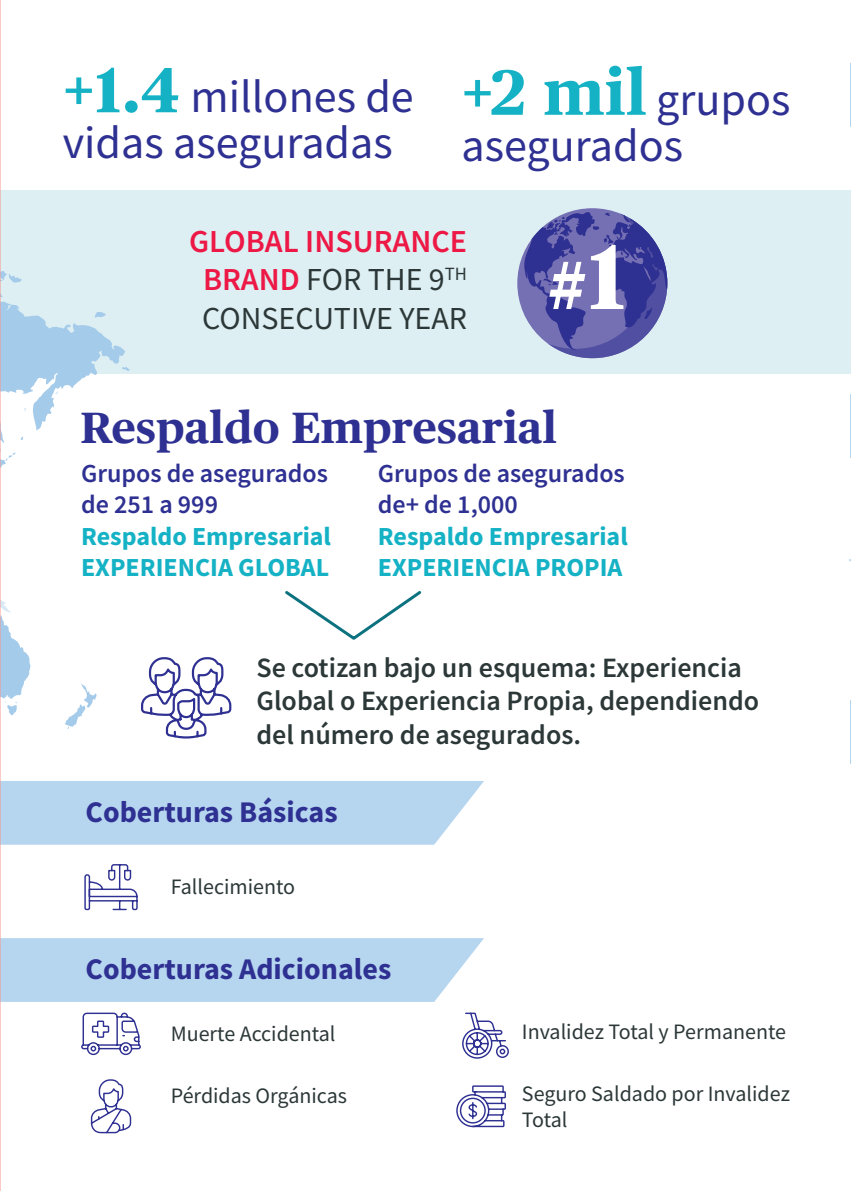
<style>
.page{position:relative;width:851px;height:1191px;background:#fff}
.page>*{position:absolute;margin:0;border:0;box-sizing:border-box;transform-origin:0 0}
.t1{font:46.2px/46.2px "Source Sans Pro";color:#2e3092}
.t2{font:700 44px "Chubb Publico Text App";color:#2e3092}
.t3{font:32px/38.4px "Source Sans Pro";color:#2c3738}
.t4{font:700 30px "Source Sans Pro";color:#2e3092}
.t5{font:600 28px/33.6px "Source Sans Pro";color:#2c3738}
.t6{font:700 26px/31.2px "Source Sans Pro";color:#15b2c5}
.t7{font:600 26px/31.2px "Source Sans Pro";color:#2e3092}
.t8{font:22px/26px "Source Sans Pro";color:#2c3738}
.s1{font-family:"Chubb Publico Text App";font-weight:700;font-size:63.8px;color:#15b2c5}
.s2{font-weight:600;color:#ed1845}
</style>
<div class="page">
<div style="left:0;top:190px;width:850px;height:183px;background:#ddeff3"></div>
<svg style="left:65px;top:683px;width:31px;height:46px"></svg>
<svg style="left:1px;top:600px;width:30px;height:115px"></svg>
<svg style="left:1px;top:271px;width:129px;height:197px"></svg>
<div style="left:1px;top:781px;width:483px;height:63px;background:#b6d5ef"></div>
<div style="left:1px;top:938px;width:483px;height:64px;background:#b6d5ef"></div>
<hr style="left:850px;top:63px;width:1px;height:64px;background:#b6d5ef">
<hr style="left:850px;top:394px;width:1px;height:64px;background:#b6d5ef">
<svg style="left:84px;top:864px;width:54px;height:47px"></svg>
<svg style="left:462px;top:1012px;width:47px;height:47px"></svg>
<svg style="left:81px;top:1012px;width:60px;height:43px"></svg>
<svg style="left:90px;top:1079px;width:42px;height:55px"></svg>
<svg style="left:456px;top:1085px;width:50px;height:42px"></svg>
<svg style="left:523px;top:212px;width:144px;height:146px"></svg>
<svg style="left:141px;top:657px;width:91px;height:82px"></svg>
<hr style="left:0;top:0;width:1px;height:1191px;background:#f5968e">
<svg style="left:285px;top:591px;width:137px;height:49px"></svg>
<hr style="left:850px;top:700px;width:1px;height:64px;background:#b6d5ef">
<h1 class="t1" style="left:63px;top:74px;width:352px"><span class="s1">+1.4</span> millones de vidas aseguradas</h1>
<h1 class="t1" style="left:461px;top:76px;width:330px"><span class="s1">+2 mil</span> grupos asegurados</h1>
<h3 class="t3" style="left:202px;top:222px;width:425px;text-indent:-13px"><span class="s2">GLOBAL INSURANCE<br>BRAND</span> FOR THE 9<sup>TH<br></sup>CONSECUTIVE YEAR <sup>#</sup><sup>1</sup></h3>
<h2 class="t2" style="left:80px;top:393px;width:478px">Respaldo Empresarial</h2>
<p class="t7" style="left:81px;top:458px;width:248px">Grupos de asegurados de 251 a 999</p>
<p class="t6" style="left:81px;top:520px;width:251px">Respaldo Empresarial<br>EXPERIENCIA GLOBAL</p>
<p class="t7" style="left:378px;top:458px;width:248px">Grupos de asegurados de+ de 1,000</p>
<p class="t6" style="left:378px;top:520px;width:251px">Respaldo Empresarial<br>EXPERIENCIA PROPIA</p>
<p class="t5" style="left:256px;top:650px;width:504px">Se cotizan bajo un esquema: Experiencia<br>Global o Experiencia Propia, dependiendo del número de asegurados.</p>
<h3 class="t4" style="left:86px;top:791px;width:253px">Coberturas Básicas</h3>
<p class="t8" style="left:171px;top:874px;width:126px">Fallecimiento</p>
<h3 class="t4" style="left:86px;top:949px;width:307px">Coberturas Adicionales</h3>
<p class="t8" style="left:171px;top:1020px;width:166px">Muerte Accidental</p>
<p class="t8" style="left:171px;top:1082px;width:178px">Pérdidas Orgánicas</p>
<p class="t8" style="left:522px;top:1018px;width:266px">Invalidez Total y Permanente</p>
<p class="t8" style="left:522px;top:1080px;width:269px">Seguro Saldado por Invalidez<br>Total</p>
</div>
